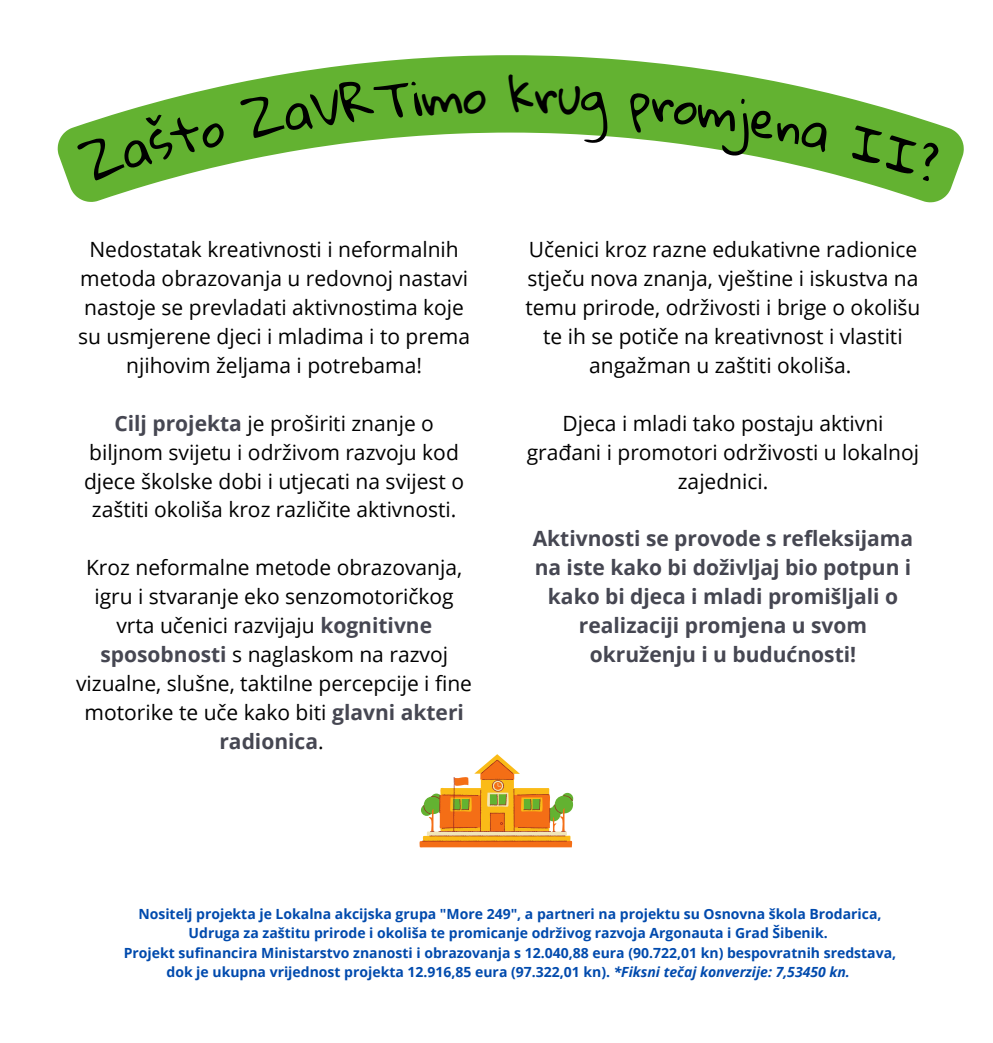
<style>
.page{position:relative;width:993px;height:1043px;background:#fff}
.page>*{position:absolute;margin:0;border:0;box-sizing:border-box;transform-origin:0 0}
.t1{font:47.25px "Gloria Hallelujah";color:#000}
.t2{font:21px/28.9px "Open Sans";color:#000;text-align:center}
.t3{font:700 21px/28.9px "Open Sans";color:#464752;text-align:center}
.t4{font:700 14px/19.4px "Open Sans";color:#004aad;text-align:center}
.s1{font-weight:700;color:#464752}
.s2{font-style:italic}
</style>
<div class="page">
<svg style="left:419px;top:754px;width:154px;height:93px"></svg>
<svg style="left:58px;top:55px;width:905px;height:147px"></svg>
<svg style="left:76px;top:113px;width:150px;height:70px;background:#71b943"></svg>
<div style="left:240px;top:79px;width:246px;height:60px;background:#63b231"></div>
<svg style="left:534px;top:84px;width:75px;height:60px"></svg>
<svg style="left:627px;top:92px;width:203px;height:66px;background:#75ba48"></svg>
<div style="left:847px;top:125px;width:93px;height:56px;background:#63b231"></div>
<h1 class="t1" style="left:507px;top:69px;width:29px">k</h1>
<p class="t2" style="left:78px;top:235px;width:393px">Nedostatak kreativnosti i neformalnih metoda obrazovanja u redovnoj nastavi nastoje se prevladati aktivnostima koje su usmjerene djeci i mladima i to prema njihovim željama i potrebama!</p>
<p class="t2" style="left:84px;top:408px;width:381px"><span class="s1">Cilj projekta</span> je proširiti znanje o biljnom svijetu i održivom razvoju kod djece školske dobi i utjecati na svijest o zaštiti okoliša kroz različite aktivnosti.</p>
<p class="t2" style="left:76px;top:552px;width:397px">Kroz neformalne metode obrazovanja, igru i stvaranje eko senzomotoričkog vrta učenici razvijaju <span class="s1">kognitivne sposobnosti</span> s naglaskom na razvoj vizualne, slušne, taktilne percepcije i fine motorike te uče kako biti <span class="s1">glavni akteri radionica</span>.</p>
<p class="t2" style="left:525px;top:235px;width:396px">Učenici kroz razne edukativne radionice stječu nova znanja, vještine i iskustva na temu prirode, održivosti i brige o okolišu te ih se potiče na kreativnost i vlastiti angažman u zaštiti okoliša.</p>
<p class="t2" style="left:526px;top:408px;width:393px">Djeca i mladi tako postaju aktivni građani i promotori održivosti u lokalnoj zajednici.</p>
<p class="t3" style="left:532px;top:523px;width:382px">Aktivnosti se provode s refleksijama na iste kako bi doživljaj bio potpun i kako bi djeca i mladi promišljali o realizaciji promjena u svom okruženju i u budućnosti!</p>
<p class="t4" style="left:124px;top:903px;width:773px">Nositelj projekta je Lokalna akcijska grupa "More 249", a partneri na projektu su Osnovna škola Brodarica, Udruga za zaštitu prirode i okoliša te promicanje održivog razvoja Argonauta i Grad Šibenik.<br>Projekt sufinancira Ministarstvo znanosti i obrazovanja s 12.040,88 eura (90.722,01 kn) bespovratnih sredstava, dok je ukupna vrijednost projekta 12.916,85 eura (97.322,01 kn). <span class="s2">*Fiksni tečaj konverzije: 7,53450 kn.</span></p>
</div>
